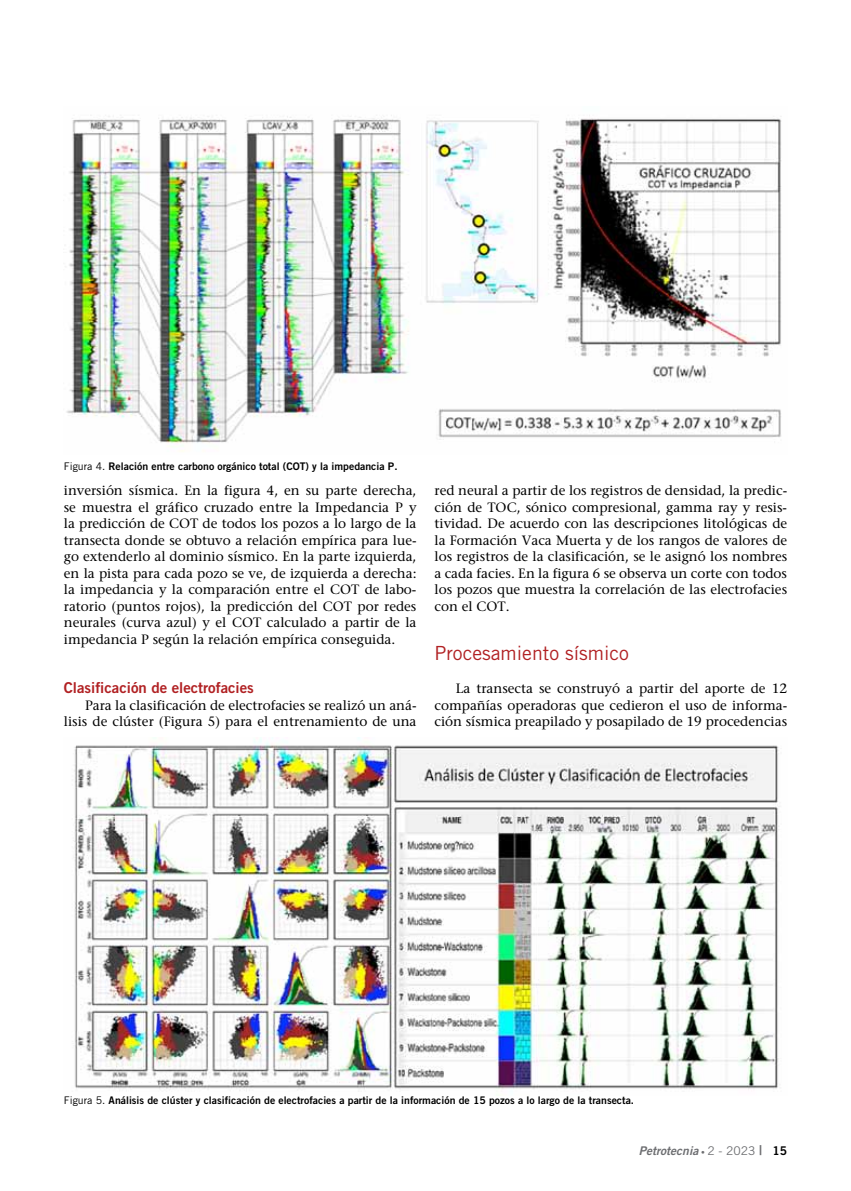
<style>
.page{position:relative;width:851px;height:1191px;background:#fff}
.page>*{position:absolute;margin:0;border:0;box-sizing:border-box;transform-origin:0 0}
.t1{font:19.5px "Trade Gothic";color:#b12123}
.t2{font:15px "Trade Gothic Bold Two";color:#b12123}
.t3{font:13.5px/16.5px "Stone Serif";color:#000;text-align:justify}
.t4{font:italic 12px "Trade Gothic Bold Two";color:#6d6e71}
.t5{font:10.5px "Trade Gothic Bold Two";color:#000}
.s1{font-family:"Trade Gothic"}
.s2{font-style:normal;font-size:7.5px}
.s3{font-family:"Trade Gothic";font-style:normal}
.s4{font-style:normal;font-size:13.5px}
.s5{font-style:normal;color:#000}
</style>
<div class="page">
<img style="left:66px;top:115px;width:715px;height:337px">
<img style="left:73px;top:737px;width:707px;height:355px">
<p class="t5" style="left:64px;top:460px;width:335px"><span class="s1">Figura 4.</span> Relación entre carbono orgánico total (COT) y la impedancia P.</p>
<p class="t3" style="left:64px;top:482px;width:354px">inversión sísmica. En la figura 4, en su parte derecha, se muestra el gráfico cruzado entre la Impedancia P y la predicción de COT de todos los pozos a lo largo de la transecta donde se obtuvo a relación empírica para lue&shy;go extenderlo al dominio sísmico. En la parte izquierda, en la pista para cada pozo se ve, de izquierda a derecha: la impedancia y la comparación entre el COT de labo&shy;ratorio (puntos rojos), la predicción del COT por redes neurales (curva azul) y el COT calculado a partir de la impedancia P según la relación empírica conseguida.</p>
<p class="t2" style="left:64px;top:678px;width:191px">Clasificación de electrofacies</p>
<p class="t3" style="left:64px;top:696px;width:354px;text-align:right">Para la clasificación de electrofacies se realizó un aná&shy;lisis de clúster (Figura 5) para el entrenamiento de una</p>
<p class="t3" style="left:434px;top:482px;width:354px">red neural a partir de los registros de densidad, la predic&shy;ción de TOC, sónico compresional, gamma ray y resis&shy;tividad. De acuerdo con las descripciones litológicas de la Formación Vaca Muerta y de los rangos de valores de los registros de la clasificación, se le asignó los nombres a cada facies. En la figura 6 se observa un corte con todos los pozos que muestra la correlación de las electrofacies con el COT.</p>
<h1 class="t1" style="left:434px;top:641px;width:196px">Procesamiento sísmico</h1>
<p class="t3" style="left:434px;top:680px;width:354px;text-indent:21px">La transecta se construyó a partir del aporte de 12 compañías operadoras que cedieron el uso de informa&shy;ción sísmica preapilado y posapilado de 19 procedencias</p>
<p class="t5" style="left:64px;top:1093px;width:571px"><span class="s1">Figura 5.</span> Análisis de clúster y clasificación de electrofacies a partir de la información de 15 pozos a lo largo de la transecta.</p>
<p class="t4" style="left:639px;top:1143px;width:150px">Petrotecnia <span class="s2">•</span> <span class="s3">2 - 2023</span> <span class="s4">|</span> <span class="s5">15</span></p>
</div>
